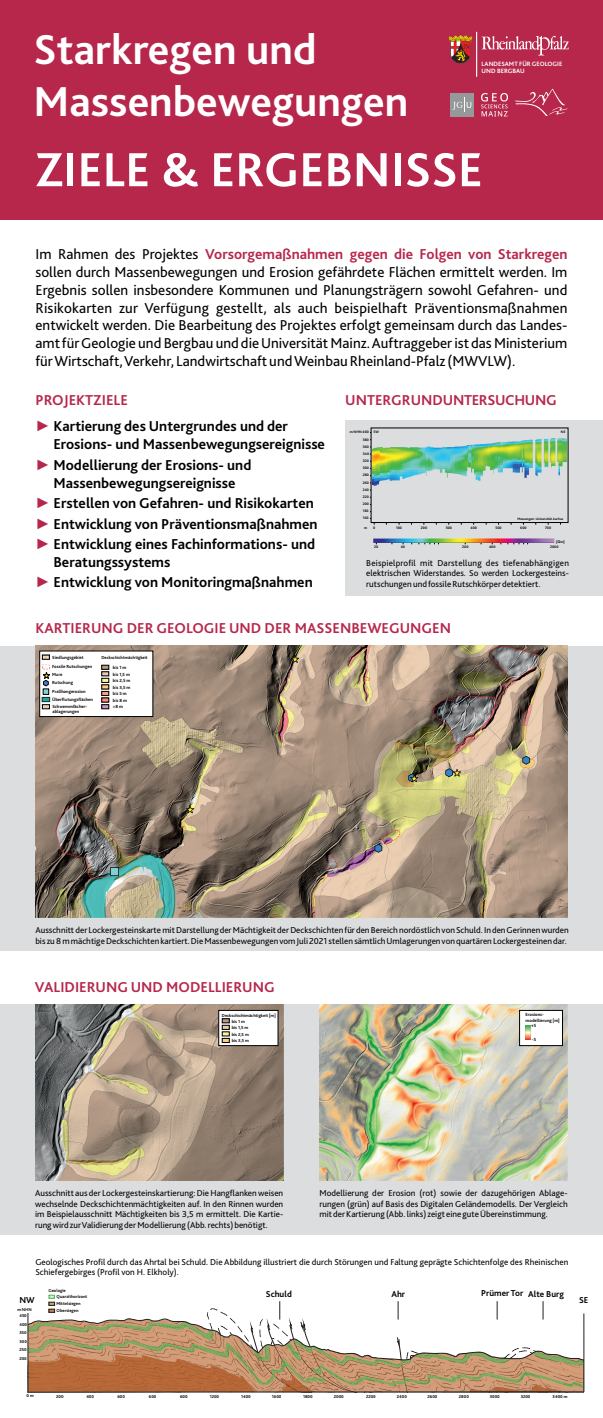
<style>
.page{position:relative;width:603px;height:1418px;background:#fff}
.page>*{position:absolute;margin:0;border:0;box-sizing:border-box;transform-origin:0 0}
.t1{font:700 50px "Bliss 2";color:#fff}
.t2{font:700 43.75px/52.2px "Bliss 2";color:#fff}
.t3{font:15px/17.9px "Bliss 2";color:#000;text-align:justify}
.t4{font:700 15px/20.4px "Bliss 2";color:#000}
.t5{font:700 15px "Bliss 2";color:#b6274b}
.t6{font:700 15px "Bliss 2";letter-spacing:-.02em;color:#b6274b}
.t7{font:9px/10.7px "Bliss 2";color:#000;text-align:justify}
.t8{font:700 9px "Bliss 2";color:#000}
.t9{font:700 6.5px/7.8px "Bliss 2";color:#fff}
.t10{font:700 4.65px/6.5px "Bliss 2";color:#000}
.t11{font:700 4.55px/6.7px "Bliss 2";color:#000}
.t12{font:700 4.4px/8.6px "Bliss 2";color:#000;text-align:justify}
.t13{font:700 3.67px/7.2px "Bliss 2";color:#000;text-align:justify}
.t14{font:700 3.5px "Bliss 2";color:#000}
.s1{font-weight:700;color:#b6274b}
.s2{color:#b6274b}
.s3{font-family:"Arial";font-weight:400;color:#b6274b}
.s4{font-family:"Arial";color:#b6274b}
.s5{font-family:"Arial"}
</style>
<div class="page">
<div style="left:0;top:646px;width:602px;height:304px;background:#dcdddf"></div>
<img style="left:35px;top:646px;width:532px;height:271px">
<div style="left:0;top:0;width:602px;height:220px;background:#b6274b"></div>
<div style="left:0;top:1004px;width:602px;height:230px;background:#dcdddf"></div>
<img style="left:319px;top:1004px;width:248px;height:175px">
<img style="left:35px;top:1004px;width:248px;height:176px">
<svg style="left:519px;top:1009px;width:43px;height:37px;background:#e9e8e8"></svg>
<img style="left:525px;top:1025px;width:5px;height:14px">
<div style="left:345px;top:420px;width:257px;height:175px;background:#dcdddf"></div>
<div style="left:370px;top:428px;width:198px;height:95px;border:1px solid #000"></div>
<img style="left:372px;top:438px;width:194px;height:47px">
<svg style="left:370px;top:518px;width:5px;height:6px"></svg>
<img style="left:373px;top:538px;width:181px;height:5px">
<svg style="left:449px;top:35px;width:22px;height:28px"></svg>
<svg style="left:481px;top:36px;width:87px;height:20px"></svg>
<hr style="left:476px;top:32px;width:1px;height:45px;background:#fff">
<div style="left:450px;top:93px;width:23px;height:23px;background:#96999a"></div>
<svg style="left:452px;top:98px;width:19px;height:14px"></svg>
<svg style="left:515px;top:89px;width:52px;height:27px"></svg>
<svg style="left:481px;top:93px;width:26px;height:23px"></svg>
<svg style="left:39px;top:650px;width:114px;height:67px;background:#e7e6e5"></svg>
<svg style="left:27px;top:1294px;width:557px;height:98px"></svg>
<svg style="left:218px;top:1009px;width:60px;height:37px;background:#dddcd9"></svg>
<h2 class="t2" style="left:33px;top:23px;width:376px">Starkregen und<br>Massenbewegungen</h2>
<h1 class="t1" style="left:35px;top:141px;width:449px">ZIELE &amp; ERGEBNISSE</h1>
<p class="t9" style="left:481px;top:60px;width:82px">LANDESAMT FÜR GEOLOGIE<br>UND BERGBAU</p>
<p class="t3" style="left:35px;top:245px;width:533px">Im Rahmen des Projektes <span class="s1">Vorsorgemaßnahmen gegen die Folgen von Starkregen </span>sollen durch Massenbewegungen und Erosion gefährdete Flächen ermittelt werden. Im Ergebnis sollen insbesondere Kommunen und Planungsträgern sowohl Gefahren- und Risikokarten zur Verfügung gestellt, als auch beispielhaft Präventionsmaßnahmen entwickelt werden. Die Bearbeitung des Projektes erfolgt gemeinsam durch das Landes&shy;amt für Geologie und Bergbau und die Universität Mainz. Auftraggeber ist das Ministerium für Wirtschaft, Verkehr, Landwirtschaft und Weinbau Rheinland-Pfalz (MWVLW).</p>
<h3 class="t4" style="left:35px;top:387px;width:254px;line-height:26.1px"><span class="s2">PROJEKTZIELE<br></span><span class="s3">►</span> Kartierung des Untergrundes und der</h3>
<h3 class="t4" style="left:35px;top:434px;width:291px;text-indent:18px">Erosions- und Massenbewegungsereignisse <span class="s3">►</span> Modellierung der Erosions- und</h3>
<h3 class="t4" style="left:35px;top:472px;width:283px;text-indent:18px">Massenbewegungsereignisse<br><span class="s3">►</span> Erstellen von Gefahren- und Risikokarten <span class="s4">►</span> Entwicklung von Präventionsmaßnahmen <span class="s3">►</span> Entwicklung eines Fachinformations- und</h3>
<h3 class="t4" style="left:35px;top:551px;width:278px;text-indent:18px">Beratungssystems<br><span class="s3">►</span> Entwicklung von Monitoringmaßnahmen</h3>
<h3 class="t6" style="left:345px;top:392px;width:213px">UNTERGRUNDUNTERSUCHUNG</h3>
<p class="t13" style="left:373px;top:428px;width:7px">SW</p>
<p class="t13" style="left:560px;top:428px;width:6px">NE</p>
<p class="t13" style="left:362px;top:429px;width:8px;text-indent:-13px">m NHN 400<br>380<br>360<br>340<br>320<br>300<br>280<br>260<br>240<br>220<br>200<br>180</p>
<p class="t13" style="left:362px;top:514px;width:7px">160</p>
<p class="t14" style="left:517px;top:516px;width:47px">Messungen: Universität Aarhus</p>
<p class="t13" style="left:373px;top:524px;width:4px">0</p>
<p class="t13" style="left:396px;top:524px;width:7px">100</p>
<p class="t13" style="left:420px;top:524px;width:8px">200</p>
<p class="t13" style="left:445px;top:524px;width:8px">300</p>
<p class="t13" style="left:470px;top:524px;width:8px">400</p>
<p class="t13" style="left:495px;top:524px;width:8px">500</p>
<p class="t13" style="left:520px;top:524px;width:8px">600</p>
<p class="t13" style="left:545px;top:524px;width:8px">700</p>
<p class="t13" style="left:364px;top:524px;width:5px">m</p>
<p class="t13" style="left:556px;top:538px;width:10px">[<span class="s5">Ω</span>m]</p>
<p class="t13" style="left:374px;top:543px;width:6px">20</p>
<p class="t13" style="left:400px;top:543px;width:6px">40</p>
<p class="t13" style="left:462px;top:543px;width:8px">200</p>
<p class="t13" style="left:489px;top:543px;width:8px">400</p>
<p class="t13" style="left:550px;top:543px;width:10px">2000</p>
<p class="t7" style="left:366px;top:557px;width:204px">Beispielprofil mit Darstellung des tiefenabhängigen elektrischen Widerstandes. So werden Lockergesteins&shy;rutschungen und fossile Rutschkörper detektiert.</p>
<h3 class="t5" style="left:35px;top:619px;width:417px">KARTIERUNG DER GEOLOGIE UND DER MASSENBEWEGUNGEN</h3>
<p class="t10" style="left:52px;top:654px;width:33px">Siedlungsgebiet</p>
<p class="t10" style="left:52px;top:695px;width:42px;line-height:7.3px">Überflutungsflächen<br>Schwemmfächer-</p>
<p class="t10" style="left:52px;top:708px;width:28px">ablagerungen</p>
<p class="t10" style="left:52px;top:663px;width:42px;line-height:7.9px">Fossile Rutschungen<br>Mure<br>Rutschung</p>
<p class="t10" style="left:52px;top:688px;width:35px">Prallhangerosion</p>
<p class="t11" style="left:101px;top:654px;width:48px">Deckschichtmächtigkeit</p>
<p class="t10" style="left:113px;top:664px;width:19px">bis 1 m bis 1,5 m bis 2,5 m bis 3,5 m bis 5 m bis 8 m &gt;8 m</p>
<p class="t7" style="left:35px;top:924px;width:534px">Ausschnitt der Lockergesteinskarte mit Darstellung der Mächtigkeit der Deckschichten für den Bereich nordöstlich von Schuld. In den Gerinnen wurden bis zu 8 m mächtige Deckschichten kartiert. Die Massenbewegungen vom Juli 2021 stellen sämtlich Umlagerungen von quartären Lockergesteinen dar.</p>
<h3 class="t5" style="left:35px;top:978px;width:241px">VALIDIERUNG UND MODELLIERUNG</h3>
<p class="t11" style="left:231px;top:1012px;width:45px;line-height:5.9px;text-indent:-10px">Deckschichtmächtigkeit [m] bis 1 m</p>
<p class="t11" style="left:231px;top:1024px;width:19px;text-align:justify">bis 1,5 m bis 2,5 m bis 3,5 m</p>
<p class="t10" style="left:525px;top:1011px;width:20px">Erosions-</p>
<p class="t10" style="left:525px;top:1016px;width:35px">modellierung [m]</p>
<p class="t10" style="left:531px;top:1022px;width:7px">+5</p>
<p class="t10" style="left:531px;top:1035px;width:6px">-5</p>
<p class="t7" style="left:35px;top:1187px;width:250px">Ausschnitt aus der Lockergesteinskartierung: Die Hangflanken weisen wechselnde Deckschichtenmächtigkeiten auf. In den Rinnen wurden im Beispielausschnitt Mächtigkeiten bis 3,5 m ermittelt. Die Kartie&shy;rung wird zur Validierung der Modellierung (Abb. rechts) benötigt.</p>
<p class="t7" style="left:319px;top:1187px;width:250px">Modellierung der Erosion (rot) sowie der dazugehörigen Ablage&shy;rungen (grün) auf Basis des Digitalen Geländemodells. Der Vergleich mit der Kartierung (Abb. links) zeigt eine gute Übereinstimmung.</p>
<p class="t7" style="left:35px;top:1256px;width:534px">Geologisches Profil durch das Ahrtal bei Schuld. Die Abbildung illustriert die durch Störungen und Faltung geprägte Schichtenfolge des Rheinischen<br>Schiefergebirges (Profil von H. Elkholy).</p>
<p class="t8" style="left:19px;top:1294px;width:17px">NW</p>
<p class="t12" style="left:17px;top:1304px;width:16px">m NHN</p>
<p class="t12" style="left:19px;top:1311px;width:9px">450<br>400<br>350<br>300<br>250<br>200</p>
<p class="t11" style="left:48px;top:1287px;width:19px">Geologie</p>
<p class="t11" style="left:56px;top:1300px;width:26px">Mittelsiegen</p>
<p class="t11" style="left:57px;top:1293px;width:32px">Quarzithorizont</p>
<p class="t11" style="left:57px;top:1307px;width:23px">Obersiegen</p>
<p class="t8" style="left:266px;top:1288px;width:27px">Schuld</p>
<p class="t8" style="left:391px;top:1288px;width:15px">Ahr</p>
<p class="t8" style="left:481px;top:1288px;width:84px">Prümer Tor Alte Burg</p>
<p class="t8" style="left:578px;top:1294px;width:11px">SE</p>
<p class="t12" style="left:27px;top:1391px;width:9px">0 m</p>
<p class="t12" style="left:56px;top:1391px;width:9px">200</p>
<p class="t12" style="left:86px;top:1391px;width:9px">400</p>
<p class="t12" style="left:117px;top:1391px;width:9px">600</p>
<p class="t12" style="left:149px;top:1391px;width:9px">600</p>
<p class="t12" style="left:180px;top:1391px;width:9px">600</p>
<p class="t12" style="left:210px;top:1391px;width:11px">1200</p>
<p class="t12" style="left:241px;top:1391px;width:11px">1400</p>
<p class="t12" style="left:272px;top:1391px;width:11px">1600</p>
<p class="t12" style="left:303px;top:1391px;width:11px">1800</p>
<p class="t12" style="left:334px;top:1391px;width:11px">2000</p>
<p class="t12" style="left:366px;top:1391px;width:11px">2200</p>
<p class="t12" style="left:397px;top:1391px;width:11px">2400</p>
<p class="t12" style="left:427px;top:1391px;width:11px">2600</p>
<p class="t12" style="left:458px;top:1391px;width:11px">2800</p>
<p class="t12" style="left:489px;top:1391px;width:12px">3000</p>
<p class="t12" style="left:520px;top:1391px;width:11px">3200</p>
<p class="t12" style="left:552px;top:1391px;width:16px">3400 m</p>
</div>
